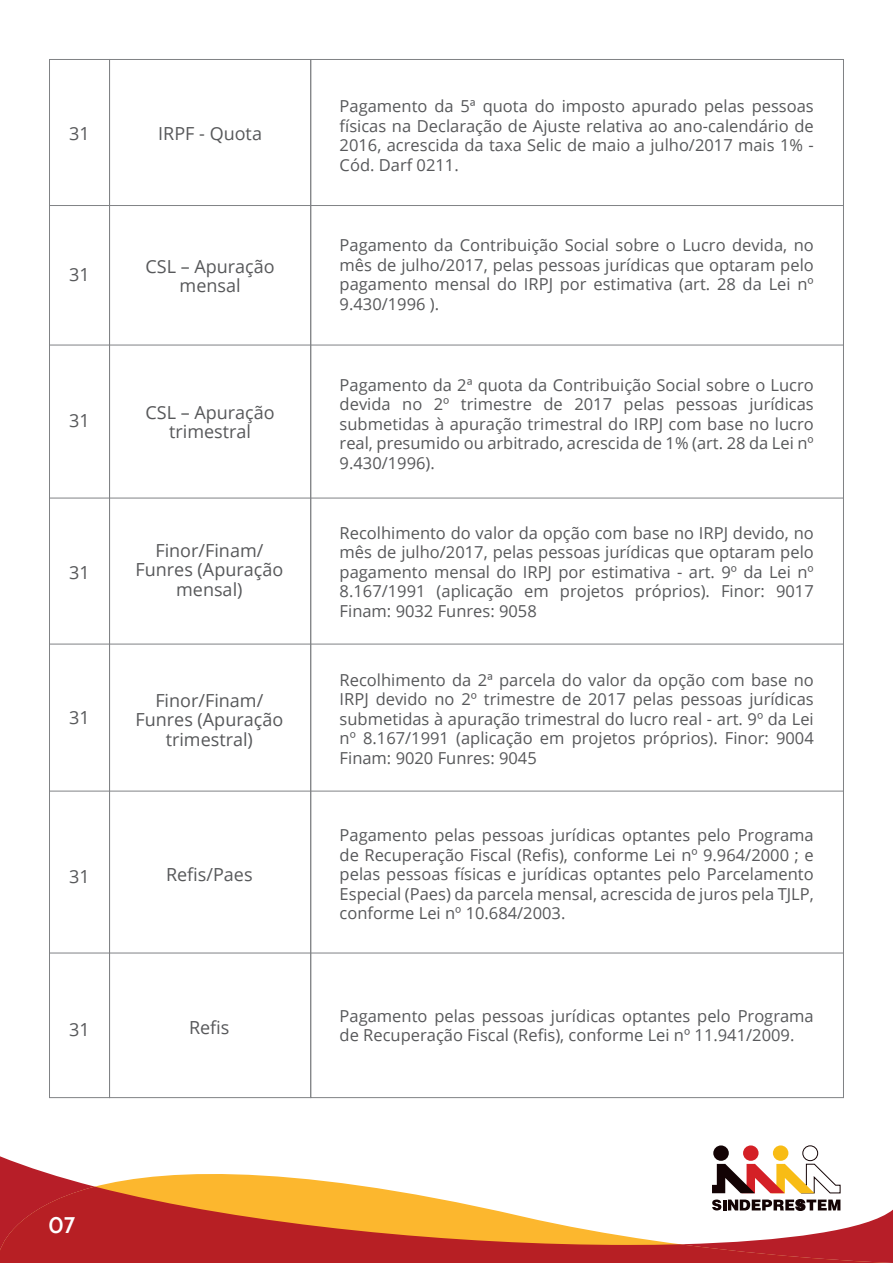
<style>
.page{position:relative;width:893px;height:1263px;background:#fff}
.page>*{position:absolute;margin:0;border:0;box-sizing:border-box;transform-origin:0 0}
.t1{font:600 22.5px "Cabin";color:#fff}
.t2{font:18px/19.5px "Open Sans";color:#57585a;text-align:center}
.t3{font:16.5px/19.5px "Open Sans";color:#57585a;text-align:justify}
</style>
<div class="page">
<svg style="left:0;top:1156px;width:818px;height:30px"></svg>
<svg style="left:0;top:1186px;width:893px;height:77px;fill:#b71f28"></svg>
<div style="left:773px;top:1145px;width:15px;height:16px;background:#f8bc15;border-radius:50%"></div>
<div style="left:743px;top:1145px;width:15px;height:16px;background:#d42026;border-radius:50%"></div>
<svg style="left:712px;top:1164px;width:129px;height:47px"></svg>
<div style="left:713px;top:1145px;width:16px;height:16px;background:#130304;border-radius:50%"></div>
<div style="left:803px;top:1146px;width:15px;height:15px;background:#fff;border-radius:50%"></div>
<div style="left:802px;top:1145px;width:16px;height:16px;border:1px solid #130304;border-radius:50%"></div>
<div style="left:49px;top:59px;width:61px;height:1039px;border:1px solid #808285"></div>
<hr style="left:49px;top:205px;width:794px;height:1px;background:#808285">
<hr style="left:49px;top:345px;width:794px;height:1px;background:#808285">
<hr style="left:49px;top:498px;width:794px;height:1px;background:#808285">
<hr style="left:49px;top:644px;width:794px;height:1px;background:#808285">
<hr style="left:49px;top:791px;width:794px;height:1px;background:#808285">
<hr style="left:49px;top:953px;width:794px;height:1px;background:#808285">
<p class="t2" style="left:69px;top:123px;width:22px">31</p>
<p class="t2" style="left:69px;top:264px;width:22px">31</p>
<p class="t2" style="left:69px;top:410px;width:22px">31</p>
<p class="t2" style="left:69px;top:562px;width:22px">31</p>
<p class="t2" style="left:69px;top:707px;width:22px">31</p>
<p class="t2" style="left:69px;top:866px;width:22px">31</p>
<p class="t2" style="left:158px;top:123px;width:105px">IRPF - Quota</p>
<p class="t2" style="left:146px;top:256px;width:131px">CSL – Apuração mensal</p>
<p class="t2" style="left:146px;top:402px;width:131px">CSL – Apuração trimestral</p>
<p class="t2" style="left:136px;top:540px;width:149px">Finor/Finam/<br>Funres (Apuração mensal)</p>
<p class="t2" style="left:135px;top:690px;width:149px">Finor/Finam/<br>Funres (Apuração trimestral)</p>
<p class="t2" style="left:166px;top:864px;width:88px">Refis/Paes</p>
<p class="t2" style="left:69px;top:1019px;width:22px">31</p>
<p class="t2" style="left:189px;top:1017px;width:42px">Refis</p>
<p class="t3" style="left:340px;top:96px;width:476px">Pagamento da 5ª quota do imposto apurado pelas pessoas físicas na Declaração de Ajuste relativa ao ano-calendário de 2016, acrescida da taxa Selic de maio a julho/2017 mais 1% - Cód. Darf 0211.</p>
<p class="t3" style="left:340px;top:235px;width:476px">Pagamento da Contribuição Social sobre o Lucro devida, no mês de julho/2017, pelas pessoas jurídicas que optaram pelo pagamento mensal do IRPJ por estimativa (art. 28 da Lei nº 9.430/1996 ).</p>
<p class="t3" style="left:340px;top:374px;width:476px">Pagamento da 2ª quota da Contribuição Social sobre o Lucro devida no 2º trimestre de 2017 pelas pessoas jurídicas submetidas à apuração trimestral do IRPJ com base no lucro real, presumido ou arbitrado, acrescida de 1% (art. 28 da Lei nº 9.430/1996).</p>
<p class="t3" style="left:340px;top:523px;width:476px">Recolhimento do valor da opção com base no IRPJ devido, no mês de julho/2017, pelas pessoas jurídicas que optaram pelo pagamento mensal do IRPJ por estimativa - art. 9º da Lei nº 8.167/1991 (aplicação em projetos próprios). Finor: 9017<br>Finam: 9032 Funres: 9058</p>
<p class="t3" style="left:340px;top:669px;width:476px">Recolhimento da 2ª parcela do valor da opção com base no IRPJ devido no 2º trimestre de 2017 pelas pessoas jurídicas submetidas à apuração trimestral do lucro real - art. 9º da Lei nº 8.167/1991 (aplicação em projetos próprios). Finor: 9004<br>Finam: 9020 Funres: 9045</p>
<p class="t3" style="left:340px;top:825px;width:476px">Pagamento pelas pessoas jurídicas optantes pelo Programa de Recuperação Fiscal (Refis), conforme Lei nº 9.964/2000 ; e pelas pessoas físicas e jurídicas optantes pelo Parcelamento Especial (Paes) da parcela mensal, acrescida de juros pela TJLP, conforme Lei nº 10.684/2003.</p>
<p class="t3" style="left:340px;top:1006px;width:476px">Pagamento pelas pessoas jurídicas optantes pelo Programa de Recuperação Fiscal (Refis), conforme Lei nº 11.941/2009.</p>
<h1 class="t1" style="left:48px;top:1212px;width:29px">0 27</h1>
</div>
